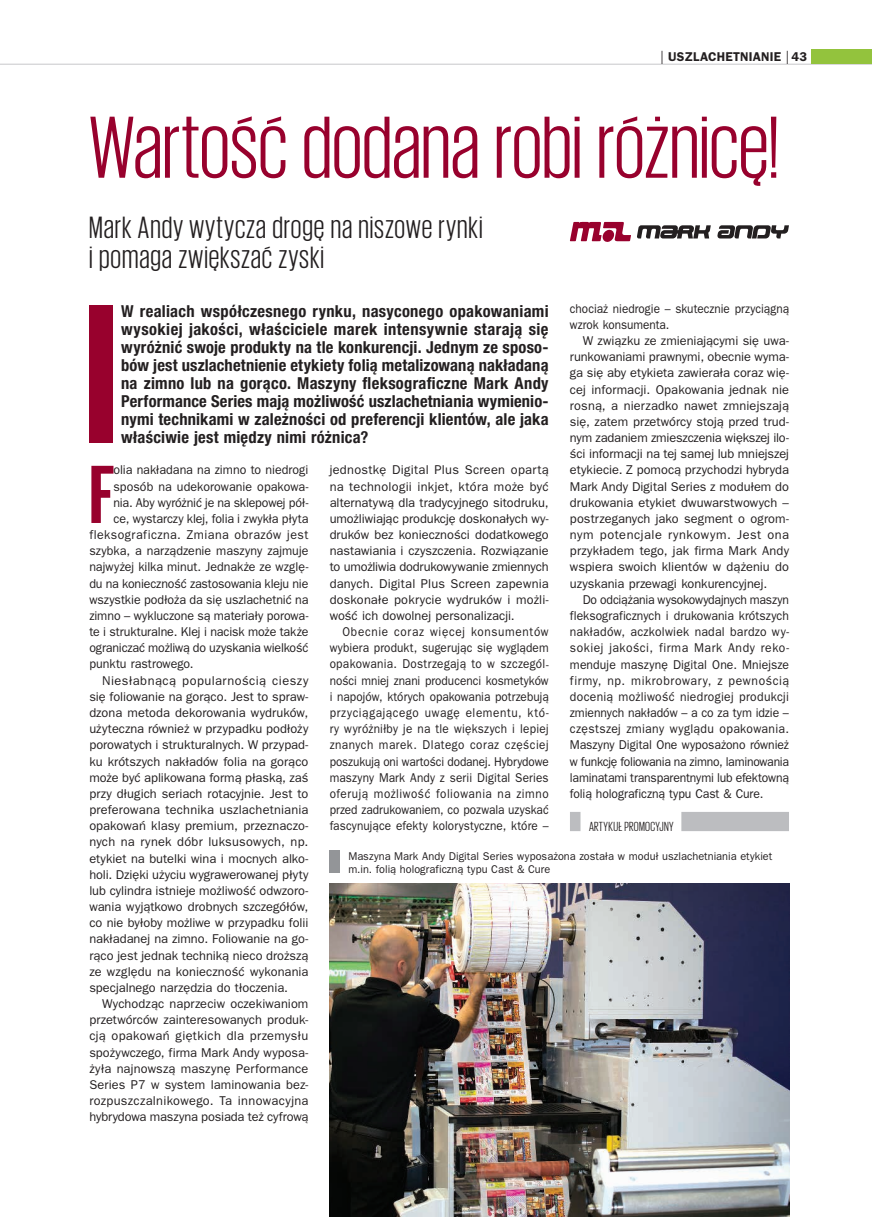
<style>
.page{position:relative;width:872px;height:1217px;background:#fff}
.page>*{position:absolute;margin:0;border:0;box-sizing:border-box;transform-origin:0 0}
.t1{font:90px "Giorgio Sans";color:#98012d}
.t2{font:700 84.3px "Giorgio Sans";color:#98012d}
.t3{font:31.5px/30px "Giorgio Sans";letter-spacing:.03em;color:#231f20}
.t4{font:700 condensed 16.5px/18px "Helvetica Neue LT Pro";letter-spacing:.015em;color:#231f20;text-align:justify}
.t5{font:13.5px "Giorgio Sans";letter-spacing:.025em;color:#231f20}
.t6{font:12.75px/16.2px "Frankfurt Gothic";letter-spacing:.005em;color:#231f20;text-align:justify}
.t7{font:12.75px/16.2px "Frankfurt Gothic";letter-spacing:.005em;color:#231f20;text-align:justify;scale:.92 1}
.t8{font:12.75px/16.2px "Frankfurt Gothic";letter-spacing:.005em;color:#231f20;text-align:justify;scale:.95 1}
.t9{font:12.75px "Frankfurt Gothic";letter-spacing:-.015em;color:#231f20}
.t10{font:12.75px "Frankfurt Gothic";letter-spacing:.025em;color:#231f20}
.t11{font:12.75px "Frankfurt Gothic";letter-spacing:.035em;color:#231f20}
.t12{font:12.75px "Frankfurt Gothic";letter-spacing:.04em;color:#231f20}
.t13{font:700 12.75px "Frankfurt Gothic";letter-spacing:.02em;color:#231f20}
.t14{font:11.25px/13.5px "Frankfurt Gothic";letter-spacing:.005em;color:#231f20}
.s1{font-weight:400;font-size:19.2px}
</style>
<div class="page">
<hr style="left:0;top:64px;width:872px;height:1px;background:#c7c8ca">
<div style="left:811px;top:49px;width:61px;height:15px;background:#93c33d"></div>
<div style="left:89px;top:305px;width:24px;height:137px;background:#98012d"></div>
<svg style="left:570px;top:222px;width:61px;height:20px"></svg>
<svg style="left:637px;top:225px;width:74px;height:13px"></svg>
<svg style="left:717px;top:225px;width:72px;height:13px"></svg>
<img style="left:330px;top:883px;width:459px;height:333px">
<svg style="left:570px;top:812px;width:219px;height:18px"></svg>
<div style="left:329px;top:850px;width:11px;height:22px;background:#939598"></div>
<p class="t13" style="left:660px;top:49px;width:148px"><span class="s1">|</span> USZLACHETNIANIE <span class="s1">|</span> 43</p>
<h1 class="t1" style="left:89px;top:104px;width:691px">Wartość dodana robi różnicę!</h1>
<h3 class="t3" style="left:89px;top:211px;width:395px">Mark Andy wytycza drogę na niszowe rynki i pomaga zwiększać zyski</h3>
<p class="t4" style="left:121px;top:301px;width:429px">W realiach współczesnego rynku, nasyconego opakowaniami wysokiej jakości, właściciele marek intensywnie starają się wyróżnić swoje produkty na tle konkurencji. Jednym ze sposo&shy;bów jest uszlachetnienie etykiety folią metalizowaną nakładaną na zimno lub na gorąco. Maszyny fleksograficzne Mark Andy Performance Series mają możliwość uszlachetniania wymienio&shy;nymi technikami w zależności od preferencji klientów, ale jaka właściwie jest między nimi różnica?</p>
<h2 class="t2" style="left:89px;top:452px;width:26px">F</h2>
<p class="t6" style="left:113px;top:462px;width:196px">olia nakładana na zimno to niedrogi</p>
<p class="t7" style="left:570px;top:300px;width:240px">chociaż niedrogie – skutecznie przyciągną wzrok konsumenta.</p>
<p class="t6" style="left:570px;top:332px;width:221px;text-indent:13px">W związku ze zmieniającymi się uwa&shy;runkowaniami prawnymi, obecnie wyma&shy;ga się aby etykieta zawierała coraz wię&shy;cej informacji. Opakowania jednak nie rosną, a nierzadko nawet zmniejszają się, zatem przetwórcy stoją przed trud&shy;nym zadaniem zmieszczenia większej ilo&shy;ści informacji na tej samej lub mniejszej etykiecie. Z pomocą przychodzi hybryda Mark Andy Digital Series z modułem do drukowania etykiet dwuwarstwowych – postrzeganych jako segment o ogrom&shy;nym potencjale rynkowym. Jest ona przykładem tego, jak firma Mark Andy wspiera swoich klientów w dążeniu do uzyskania przewagi konkurencyjnej.</p>
<p class="t8" style="left:570px;top:591px;width:232px;text-indent:13px">Do odciążania wysokowydajnych maszyn fleksograficznych i drukowania krótszych nakładów, aczkolwiek nadal bardzo wy&shy;sokiej jakości, firma Mark Andy reko&shy;menduje maszynę Digital One. Mniejsze firmy, np. mikrobrowary, z pewnością docenią możliwość niedrogiej produkcji zmiennych nakładów – a co za tym idzie – częstszej zmiany wyglądu opakowania.<br>Maszyny Digital One wyposażono również w funkcję foliowania na zimno, laminowania laminatami transparentnymi lub efektowną folią holograficzną typu Cast &amp; Cure.</p>
<p class="t5" style="left:589px;top:819px;width:86px">ARTYKUŁ PROMOCYJNY</p>
<p class="t14" style="left:348px;top:848px;width:425px">Maszyna Mark Andy Digital Series wyposażona została w moduł uszlachetniania etykiet m.in. folią holograficzną typu Cast &amp; Cure</p>
<p class="t6" style="left:330px;top:462px;width:220px">jednostkę Digital Plus Screen opartą na technologii inkjet, która może być alternatywą dla tradycyjnego sitodruku, umożliwiając produkcję doskonałych wy&shy;druków bez konieczności dodatkowego nastawiania i czyszczenia. Rozwiązanie to umożliwia dodrukowywanie zmiennych danych. Digital Plus Screen zapewnia doskonałe pokrycie wydruków i możli&shy;wość ich dowolnej personalizacji.</p>
<p class="t7" style="left:330px;top:623px;width:240px;text-indent:13px">Obecnie coraz więcej konsumentów wybiera produkt, sugerując się wyglądem opakowania. Dostrzegają to w szczegól&shy;ności mniej znani producenci kosmetyków i napojów, których opakowania potrzebują przyciągającego uwagę elementu, któ&shy;ry wyróżniłby je na tle większych i lepiej znanych marek. Dlatego coraz częściej poszukują oni wartości dodanej. Hybrydowe maszyny Mark Andy z serii Digital Series oferują możliwość foliowania na zimno przed zadrukowaniem, co pozwala uzyskać fascynujące efekty kolorystyczne, które –</p>
<p class="t6" style="left:113px;top:478px;width:196px">sposób na udekorowanie opakowa-</p>
<p class="t9" style="left:113px;top:495px;width:196px">nia. Aby wyróżnić je na sklepowej pół-</p>
<p class="t6" style="left:113px;top:510px;width:196px">ce, wystarczy klej, folia i zwykła płyta</p>
<p class="t11" style="left:89px;top:527px;width:221px">fleksograficzna. Zmiana obrazów jest</p>
<p class="t6" style="left:89px;top:542px;width:221px">szybka, a narządzenie maszyny zajmuje</p>
<p class="t6" style="left:89px;top:558px;width:220px">najwyżej kilka minut. Jednakże ze wzglę-</p>
<p class="t6" style="left:89px;top:575px;width:220px">du na konieczność zastosowania kleju nie</p>
<p class="t6" style="left:89px;top:591px;width:221px">wszystkie podłoża da się uszlachetnić na</p>
<p class="t6" style="left:89px;top:607px;width:221px">zimno – wykluczone są materiały porowa-</p>
<p class="t6" style="left:89px;top:623px;width:221px">te i strukturalne. Klej i nacisk może także</p>
<p class="t9" style="left:89px;top:640px;width:220px">ograniczać możliwą do uzyskania wielkość</p>
<p class="t6" style="left:89px;top:655px;width:106px">punktu rastrowego.</p>
<p class="t12" style="left:102px;top:673px;width:208px">Niesłabnącą popularnością cieszy</p>
<p class="t6" style="left:89px;top:688px;width:220px">się foliowanie na gorąco. Jest to spraw-</p>
<p class="t6" style="left:89px;top:704px;width:221px">dzona metoda dekorowania wydruków,</p>
<p class="t6" style="left:89px;top:720px;width:220px">użyteczna również w przypadku podłoży</p>
<p class="t6" style="left:89px;top:736px;width:220px">porowatych i strukturalnych. W przypad-</p>
<p class="t6" style="left:89px;top:752px;width:221px">ku krótszych nakładów folia na gorąco</p>
<p class="t6" style="left:89px;top:769px;width:221px">może być aplikowana formą płaską, zaś</p>
<p class="t6" style="left:89px;top:785px;width:220px">przy długich seriach rotacyjnie. Jest to</p>
<p class="t6" style="left:89px;top:801px;width:220px">preferowana technika uszlachetniania</p>
<p class="t6" style="left:89px;top:817px;width:220px">opakowań klasy premium, przeznaczo-</p>
<p class="t6" style="left:89px;top:833px;width:221px">nych na rynek dóbr luksusowych, np.</p>
<p class="t6" style="left:89px;top:849px;width:220px">etykiet na butelki wina i mocnych alko-</p>
<p class="t6" style="left:89px;top:865px;width:220px">holi. Dzięki użyciu wygrawerowanej płyty</p>
<p class="t6" style="left:89px;top:882px;width:220px">lub cylindra istnieje możliwość odwzoro-</p>
<p class="t6" style="left:89px;top:898px;width:221px">wania wyjątkowo drobnych szczegółów,</p>
<p class="t6" style="left:89px;top:914px;width:221px">co nie byłoby możliwe w przypadku folii</p>
<p class="t6" style="left:89px;top:930px;width:220px">nakładanej na zimno. Foliowanie na go-</p>
<p class="t6" style="left:89px;top:946px;width:221px">rąco jest jednak techniką nieco droższą</p>
<p class="t6" style="left:89px;top:962px;width:220px">ze względu na konieczność wykonania</p>
<p class="t6" style="left:89px;top:979px;width:200px">specjalnego narzędzia do tłoczenia.</p>
<p class="t6" style="left:102px;top:995px;width:208px">Wychodząc naprzeciw oczekiwaniom</p>
<p class="t6" style="left:89px;top:1011px;width:220px">przetwórców zainteresowanych produk-</p>
<p class="t10" style="left:89px;top:1028px;width:221px">cją opakowań giętkich dla przemysłu</p>
<p class="t6" style="left:89px;top:1043px;width:220px">spożywczego, firma Mark Andy wyposa-</p>
<p class="t6" style="left:89px;top:1059px;width:221px">żyła najnowszą maszynę Performance</p>
<p class="t6" style="left:89px;top:1075px;width:220px">Series P7 w system laminowania bez-</p>
<p class="t10" style="left:89px;top:1093px;width:220px">rozpuszczalnikowego. Ta innowacyjna</p>
<p class="t6" style="left:89px;top:1108px;width:221px">hybrydowa maszyna posiada też cyfrową</p>
</div>
